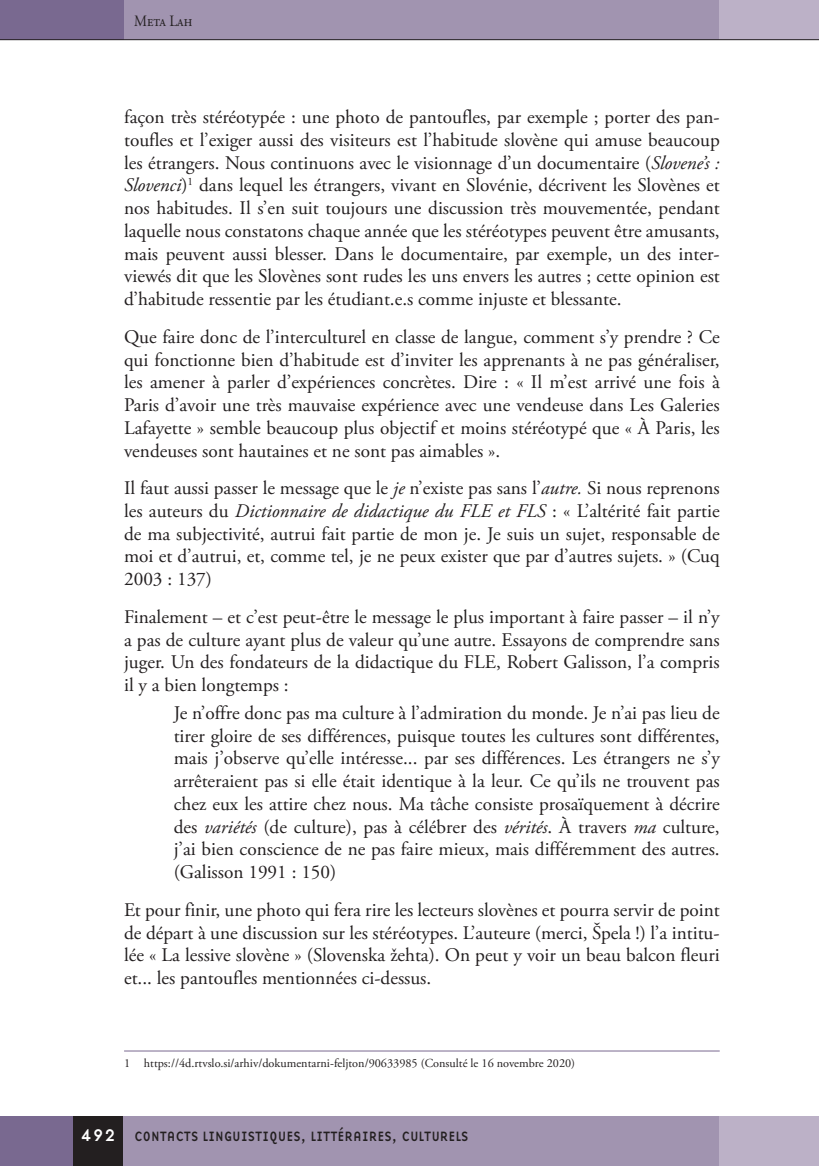
<style>
.page{position:relative;width:819px;height:1166px;background:#fff}
.page>*{position:absolute;margin:0;border:0;box-sizing:border-box;transform-origin:0 0}
.Navaden{font:19.25px/22.8px "Adobe Garamond Pro";color:#231f20;text-align:justify}
.t1{font:15.75px "Adobe Garamond Pro";color:#231f20;scale:.9 1}
.t2{font:14px "Base Nine";letter-spacing:-.01em;color:#231f20;scale:.93 1}
.opombe{font:12.25px "Adobe Garamond Pro";color:#231f20}
.s1{font-style:italic}
.s2{font-size:17.5px;color:#fff}
</style>
<div class="page">
<div style="left:122px;top:0;width:597px;height:40px;background:#a194b0"></div>
<div style="left:719px;top:0;width:100px;height:40px;background:#bcb1c7"></div>
<div style="left:0;top:0;width:124px;height:40px;background:#796990"></div>
<hr style="left:0;top:39px;width:819px;height:1px;background:#231f20">
<div style="left:123px;top:1116px;width:621px;height:50px;background:#a194b0"></div>
<div style="left:719px;top:1116px;width:100px;height:50px;background:#bcb1c7"></div>
<div style="left:0;top:1116px;width:74px;height:50px;background:#796990"></div>
<div style="left:74px;top:1116px;width:49px;height:50px;background:#231f20"></div>
<hr style="left:124px;top:1050px;width:595px;height:1px;background:#796990">
<p class="t1" style="left:134px;top:11px;width:66px">Meta Lah</p>
<p class="Navaden" style="left:124px;top:106px;width:597px">façon très stéréotypée : une photo de pantoufles, par exemple ; porter des pan&shy;toufles et l’exiger aussi des visiteurs est l’habitude slovène qui amuse beaucoup les étrangers. Nous continuons avec le visionnage d’un documentaire (<span class="s1">Slovene’s :<br>Slovenci</span>)<sup>1</sup> dans lequel les étrangers, vivant en Slovénie, décrivent les Slovènes et nos habitudes. Il s’en suit toujours une discussion très mouvementée, pendant laquelle nous constatons chaque année que les stéréotypes peuvent être amusants, mais peuvent aussi blesser. Dans le documentaire, par exemple, un des inter&shy;viewés dit que les Slovènes sont rudes les uns envers les autres ; cette opinion est d’habitude ressentie par les étudiant.e.s comme injuste et blessante.</p>
<p class="Navaden" style="left:124px;top:326px;width:597px">Que faire donc de l’interculturel en classe de langue, comment s’y prendre ? Ce qui fonctionne bien d’habitude est d’inviter les apprenants à ne pas généraliser, les amener à parler d’expériences concrètes. Dire : « Il m’est arrivé une fois à Paris d’avoir une très mauvaise expérience avec une vendeuse dans Les Galeries Lafayette » semble beaucoup plus objectif et moins stéréotypé que « À Paris, les vendeuses sont hautaines et ne sont pas aimables ».</p>
<p class="Navaden" style="left:124px;top:477px;width:597px">Il faut aussi passer le message que le <span class="s1">je</span> n’existe pas sans l’<span class="s1">autre.</span> Si nous reprenons les auteurs du <span class="s1">Dictionnaire de didactique du FLE et FLS</span> : « L’altérité fait partie de ma subjectivité, autrui fait partie de mon je. Je suis un sujet, responsable de moi et d’autrui, et, comme tel, je ne peux exister que par d’autres sujets. » (Cuq 2003 : 137)</p>
<p class="Navaden" style="left:124px;top:606px;width:597px">Finalement – et c’est peut-être le message le plus important à faire passer – il n’y a pas de culture ayant plus de valeur qu’une autre. Essayons de comprendre sans juger. Un des fondateurs de la didactique du FLE, Robert Galisson, l’a compris il y a bien longtemps :</p>
<p class="Navaden" style="left:174px;top:702px;width:547px">Je n’offre donc pas ma culture à l’admiration du monde. Je n’ai pas lieu de tirer gloire de ses différences, puisque toutes les cultures sont différentes, mais j’observe qu’elle intéresse... par ses différences. Les étrangers ne s’y arrêteraient pas si elle était identique à la leur. Ce qu’ils ne trouvent pas chez eux les attire chez nous. Ma tâche consiste prosaïquement à décrire des <span class="s1">variétés</span> (de culture), pas à célébrer des <span class="s1">vérités</span>. À travers <span class="s1">ma</span> culture, j’ai bien conscience de ne pas faire mieux, mais différemment des autres. (Galisson 1991 : 150)</p>
<p class="Navaden" style="left:124px;top:899px;width:597px">Et pour finir, une photo qui fera rire les lecteurs slovènes et pourra servir de point de départ à une discussion sur les stéréotypes. L’auteure (merci, Špela !) l’a intitu&shy;lée « La lessive slovène » (Slovenska žehta). On peut y voir un beau balcon fleuri et... les pantoufles mentionnées ci-dessus.</p>
<p class="opombe" style="left:124px;top:1055px;width:452px">1 https://4d.rtvslo.si/arhiv/dokumentarni-feljton/90633985 (Consulté le 16 novembre 2020)</p>
<p class="t2" style="left:81px;top:1126px;width:418px"><span class="s2">492</span> CONTACTS LINGUISTIQUES, LITTÉRAIRES, CULTURELS</p>
</div>
